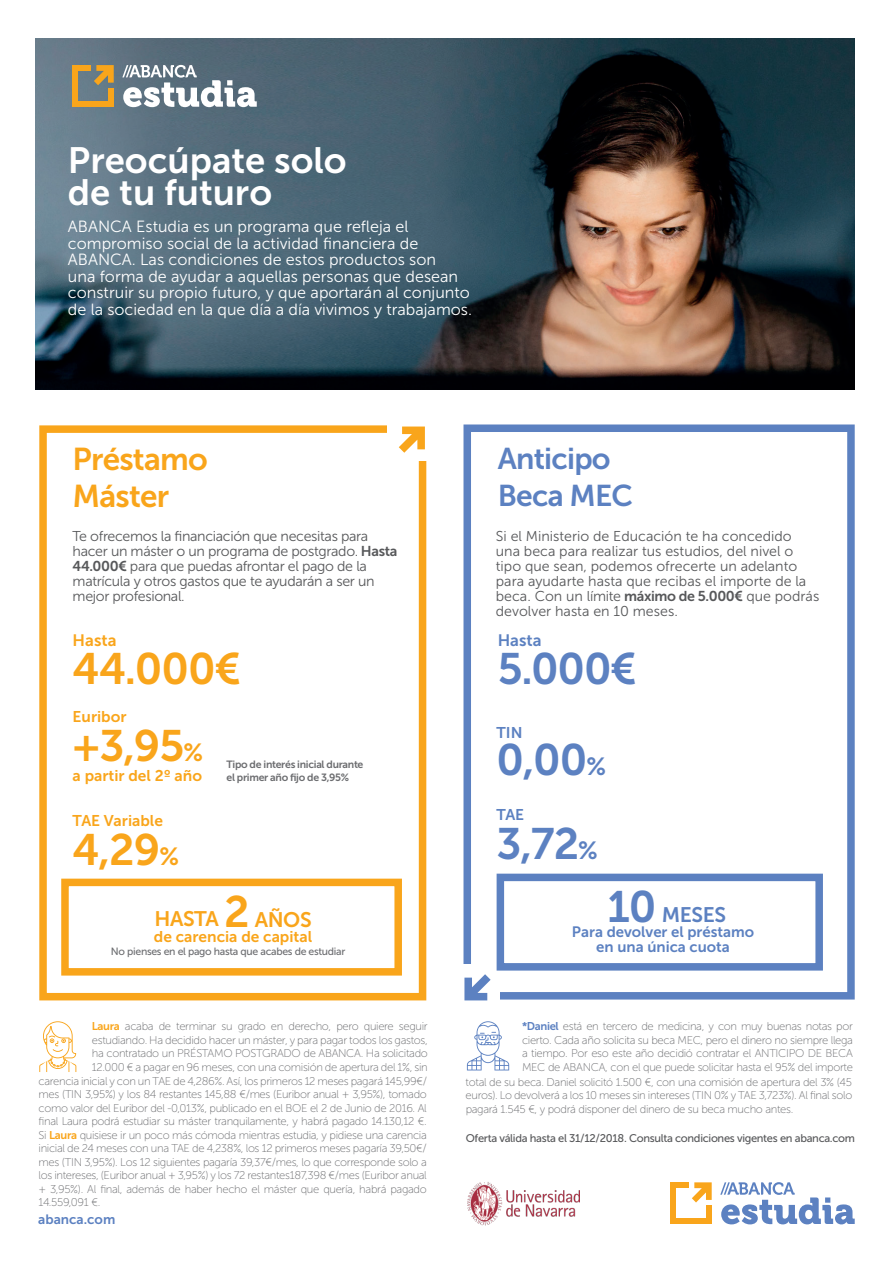
<style>
.page{position:relative;width:893px;height:1263px;background:#fff}
.page>*{position:absolute;margin:0;border:0;box-sizing:border-box;transform-origin:0 0}
.t1{font:43.8px "Museo Sans 700";letter-spacing:-.02em;color:#f9a51b}
.t2{font:43.8px "Museo Sans 700";letter-spacing:-.02em;color:#5c81c1}
.t3{font:36.45px/32.5px "Museo Sans 700";color:#fff}
.t4{font:31.5px/37.5px "Museo Sans 700";letter-spacing:-.025em;color:#f9a51b}
.t5{font:30px/37.5px "Museo Sans 700";letter-spacing:-.025em;color:#5c81c1}
.t6{font:21px "Museo Sans 700";letter-spacing:-.02em;color:#f9a51b}
.t7{font:21px "Museo Sans 700";letter-spacing:-.02em;color:#5c81c1}
.t8{font:16.5px "Museo Sans 700";color:#f9a51b}
.t9{font:16.5px "Museo Sans 700";color:#5c81c1}
.t10{font:16.2px/16.5px "Museo Sans 300";color:#fff}
.t11{font:15.45px "Museo Sans 700";color:#f9a51b}
.t12{font:15.45px "Museo Sans 700";color:#5c81c1}
.t13{font:15px/15.6px "Museo Sans 700";color:#5c81c1;text-align:center}
.t14{font:14.25px/15px "Museo Sans 300";color:#57585a}
.t15{font:14.25px/15px "Museo Sans 300";letter-spacing:-.025em;color:#57585a}
.t16{font:13.5px "Museo Sans 700";color:#5c81c1}
.t17{font:11.25px/13.5px "Museo Sans 100";letter-spacing:-.03em;color:#6c6d70;text-align:justify}
.t18{font:11.1px "Museo Sans 500";letter-spacing:-.03em;color:#57585a}
.t19{font:10.5px/12.6px "Museo Sans 700";letter-spacing:-.03em;color:#6c6d70}
.t20{font:10.5px "Museo Sans 500";letter-spacing:-.03em;color:#6c6d70}
.s1{font-family:"Museo Sans 700"}
.s2{font-size:24.75px}
.s3{font-size:43.8px}
.s4{font-family:"Museo Sans 700";color:#f9a51b}
.s5{font-family:"Museo Sans 700";color:#5c81c1}
</style>
<div class="page">
<div style="left:463px;top:424px;width:392px;height:575px;border:8px solid #5c81c1"></div>
<div style="left:39px;top:425px;width:387px;height:575px;border:8px solid #f9a51b"></div>
<div style="left:453px;top:964px;width:47px;height:44px;background:#fff"></div>
<div style="left:387px;top:417px;width:57px;height:44px;background:#fff"></div>
<img style="left:35px;top:38px;width:820px;height:352px">
<svg style="left:464px;top:974px;width:27px;height:26px"></svg>
<svg style="left:399px;top:426px;width:26px;height:27px"></svg>
<div style="left:671px;top:1182px;width:18px;height:6px;background:#f9a51b"></div>
<div style="left:671px;top:1182px;width:5px;height:42px;background:#f9a51b"></div>
<div style="left:706px;top:1206px;width:6px;height:18px;background:#f9a51b"></div>
<div style="left:671px;top:1218px;width:41px;height:6px;background:#f9a51b"></div>
<svg style="left:692px;top:1182px;width:20px;height:20px"></svg>
<svg style="left:720px;top:1182px;width:135px;height:42px"></svg>
<div style="left:73px;top:65px;width:18px;height:6px;background:#f9a51b"></div>
<div style="left:73px;top:65px;width:5px;height:42px;background:#f9a51b"></div>
<div style="left:108px;top:88px;width:6px;height:19px;background:#f9a51b"></div>
<div style="left:73px;top:101px;width:41px;height:6px;background:#f9a51b"></div>
<svg style="left:94px;top:65px;width:20px;height:20px"></svg>
<svg style="left:122px;top:65px;width:135px;height:42px"></svg>
<svg style="left:467px;top:1021px;width:42px;height:49px"></svg>
<svg style="left:39px;top:1021px;width:37px;height:51px"></svg>
<div style="left:497px;top:874px;width:326px;height:96px;border:8px solid #5c81c1"></div>
<div style="left:61px;top:879px;width:341px;height:96px;border:8px solid #f9a51b"></div>
<img style="left:468px;top:1182px;width:111px;height:44px">
<h2 class="t3" style="left:68px;top:144px;width:280px">Preocúpate solo de tu futuro</h2>
<p class="t10" style="left:68px;top:218px;width:406px">ABANCA Estudia es un programa que refleja el compromiso social de la actividad financiera de ABANCA. Las condiciones de estos productos son<br>una forma de ayudar a aquellas personas que desean construir su propio futuro, y que aportarán al conjunto de la sociedad en la que día a día vivimos y trabajamos.</p>
<h3 class="t4" style="left:73px;top:440px;width:137px">Préstamo<br>Máster</h3>
<h3 class="t5" style="left:498px;top:439px;width:137px">Anticipo<br>Beca MEC</h3>
<p class="t15" style="left:73px;top:529px;width:326px">Te ofrecemos la financiación que necesitas para hacer un máster o un programa de postgrado. <span class="s1">Hasta 44.000€</span> para que puedas afrontar el pago de la matrícula y otros gastos que te ayudarán a ser un mejor profesional.</p>
<p class="t14" style="left:496px;top:529px;width:325px">Si el Ministerio de Educación te ha concedido una beca para realizar tus estudios, del nivel o tipo que sean, podemos ofrecerte un adelanto para ayudarte hasta que recibas el importe de la beca. Con un límite <span class="s1">máximo de 5.000€</span> que podrás devolver hasta en 10 meses.</p>
<h3 class="t8" style="left:73px;top:631px;width:45px">Hasta</h3>
<h3 class="t9" style="left:498px;top:631px;width:45px">Hasta</h3>
<h1 class="t1" style="left:73px;top:644px;width:170px">44.000€</h1>
<h1 class="t2" style="left:498px;top:644px;width:140px">5.000€</h1>
<h3 class="t11" style="left:73px;top:708px;width:55px">Euribor</h3>
<h1 class="t1" style="left:73px;top:722px;width:132px">+3,95<span class="s2">%</span></h1>
<h3 class="t11" style="left:73px;top:767px;width:131px">a partir del 2º año</h3>
<p class="t19" style="left:227px;top:758px;width:138px">Tipo de interés inicial durante el primer año fijo de 3,95%</p>
<h3 class="t12" style="left:497px;top:723px;width:27px">TIN</h3>
<h1 class="t2" style="left:497px;top:736px;width:111px">0,00<span class="s2">%</span></h1>
<h3 class="t12" style="left:497px;top:806px;width:29px">TAE</h3>
<h3 class="t11" style="left:73px;top:812px;width:92px">TAE Variable</h3>
<h1 class="t1" style="left:73px;top:826px;width:108px">4,29<span class="s2">%</span></h1>
<h1 class="t2" style="left:497px;top:819px;width:103px">3,72<span class="s2">%</span></h1>
<h3 class="t6" style="left:154px;top:907px;width:159px">HASTA <span class="s3">2</span> AÑOS</h3>
<h3 class="t11" style="left:154px;top:928px;width:160px">de carencia de capital</h3>
<p class="t20" style="left:111px;top:946px;width:236px">No pienses en el pago hasta que acabes de estudiar</p>
<h3 class="t7" style="left:607px;top:903px;width:120px"><span class="s3">10</span> MESES</h3>
<h3 class="t13" style="left:572px;top:924px;width:184px">Para devolver el préstamo en una única cuota</h3>
<p class="t17" style="left:92px;top:1020px;width:337px"><span class="s4">Laura</span> acaba de terminar su grado en derecho, pero quiere seguir estudiando. Ha decidido hacer un máster, y para pagar todos los gastos, ha contratado un PRÉSTAMO POSTGRADO de ABANCA. Ha solicitado 12.000 € a pagar en 96 meses, con una comisión de apertura del 1%, sin</p>
<p class="t17" style="left:522px;top:1020px;width:333px"><span class="s5">*Daniel</span> está en tercero de medicina, y con muy buenas notas por cierto. Cada año solicita su beca MEC, pero el dinero no siempre llega a tiempo. Por eso este año decidió contratar el ANTICIPO DE BECA MEC de ABANCA, con el que puede solicitar hasta el 95% del importe</p>
<p class="t17" style="left:39px;top:1074px;width:390px">carencia inicial y con un TAE de 4,286%. Así, los primeros 12 meses pagará 145,99€/ mes (TIN 3,95%) y los 84 restantes 145,88 €/mes (Euribor anual + 3,95%), tomado como valor del Euribor del -0,013%, publicado en el BOE el 2 de Junio de 2016. Al final Laura podrá estudiar su máster tranquilamente, y habrá pagado 14.130,12 €.<br>Si <span class="s4">Laura</span> quisiese ir un poco más cómoda mientras estudia, y pidiese una carencia inicial de 24 meses con una TAE de 4,238%, los 12 primeros meses pagaría 39,50€/ mes (TIN 3,95%). Los 12 siguientes pagaría 39,37€/mes, lo que corresponde solo a los intereses, (Euribor anual + 3,95%) y los 72 restantes187,398 €/mes (Euribor anual + 3,95%). Al final, además de haber hecho el máster que quería, habrá pagado 14.559,091 €.</p>
<p class="t17" style="left:466px;top:1075px;width:388px">total de su beca. Daniel solicitó 1.500 €, con una comisión de apertura del 3% (45 euros). Lo devolverá a los 10 meses sin intereses (TIN 0% y TAE 3,723%). Al final solo pagará 1.545 €, y podrá disponer del dinero de su beca mucho antes.</p>
<p class="t18" style="left:466px;top:1132px;width:391px">Oferta válida hasta el 31/12/2018. Consulta condiciones vigentes en abanca.com</p>
<p class="t16" style="left:38px;top:1212px;width:79px">abanca.com</p>
</div>
